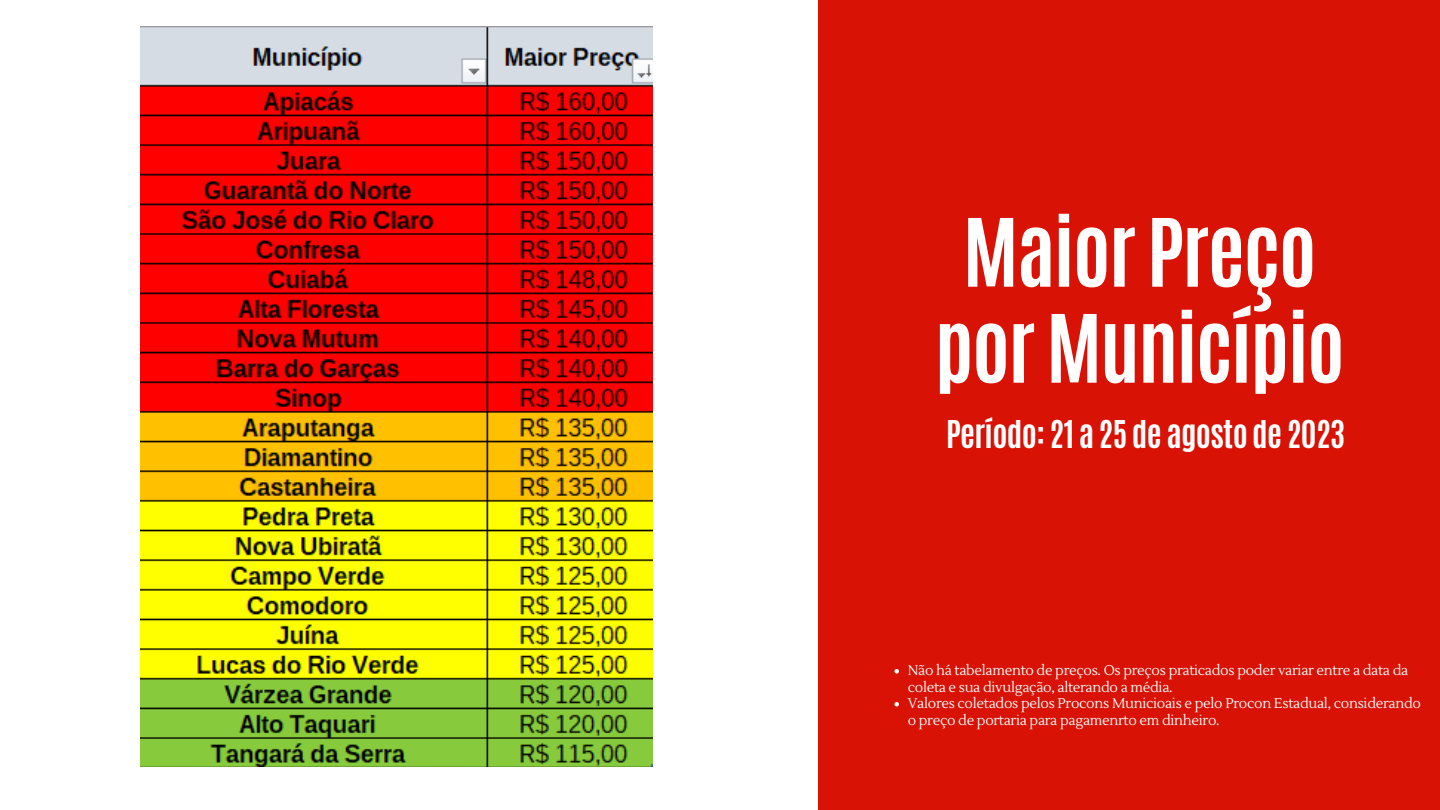
<style>
.page{position:relative;width:1440px;height:810px;background:#fff}
.page>*{position:absolute;margin:0;border:0;box-sizing:border-box;transform-origin:0 0}
.t1{font:700 80px "Antonio";letter-spacing:-.02em;color:#fff}
.t2{font:700 32px "Antonio";letter-spacing:-.02em;color:#fff}
.t3{font:14px/16.5px "Lustria";letter-spacing:-.02em;color:#fff}
</style>
<div class="page">
<div style="left:819px;top:0;width:621px;height:810px;background:#d81205"></div>
<img style="left:141px;top:27px;width:511px;height:739px">
<svg style="left:894px;top:669px;width:5px;height:5px"></svg>
<svg style="left:894px;top:702px;width:5px;height:5px"></svg>
<p class="t1" style="left:963px;top:195px;width:355px">Maior Preço</p>
<p class="t1" style="left:935px;top:291px;width:412px">por Município</p>
<p class="t2" style="left:946px;top:411px;width:401px">Período: 21 a 25 de agosto de 2023</p>
<p class="t3" style="left:908px;top:662px;width:502px">Não há tabelamento de preços. Os preços praticados poder variar entre a data da coleta e sua divulgação, alterando a média.</p>
<p class="t3" style="left:908px;top:695px;width:515px">Valores coletados pelos Procons Municioais e pelo Procon Estadual, considerando o preço de portaria para pagamenrto em dinheiro.</p>
</div>
